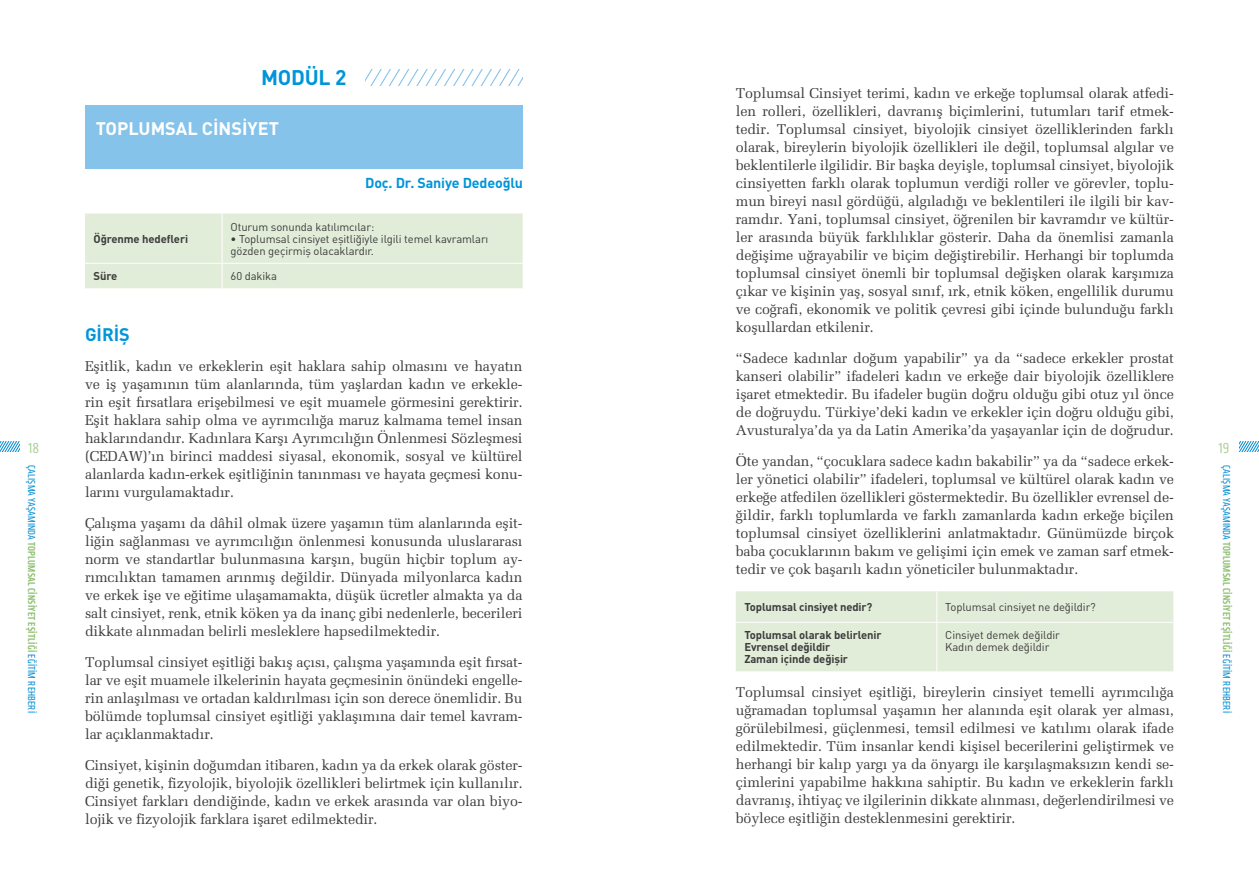
<style>
.page{position:relative;width:1259px;height:893px;background:#fff}
.page>*{position:absolute;margin:0;border:0;box-sizing:border-box;transform-origin:0 0}
.t1{font:700 21px "DIN Pro";letter-spacing:-.01em;color:#0095d8}
.t2{font:700 18px "DIN Pro";color:#fff}
.t3{font:700 18px "DIN Pro";color:#0095d8}
.t4{font:condensed 15px "Klavika CH";color:#b0d199}
.t5{font:500 14.25px/18px "Melior OTF";letter-spacing:-.01em;color:#3c3c3b;text-align:justify}
.t6{font:700 14.25px "DIN Pro";letter-spacing:-.01em;color:#0095d8}
.t7{font:11.25px/12px "DIN Pro";letter-spacing:-.01em;color:#3c3c3b}
.t8{font:700 11.25px/12px "DIN Pro";letter-spacing:-.01em;color:#3c3c3b}
.t9{font:condensed 10.5px "Klavika CH";letter-spacing:.02em;color:#008bd2}
.s1{font-weight:500;color:#8bbe6d}
</style>
<div class="page">
<svg style="left:0;top:442px;width:19px;height:9px"></svg>
<svg style="left:1239px;top:442px;width:20px;height:9px"></svg>
<div style="left:85px;top:106px;width:437px;height:63px;background:#86c3eb"></div>
<svg style="left:365px;top:69px;width:157px;height:16px"></svg>
<div style="left:85px;top:214px;width:437px;height:75px;background:#e2edd9"></div>
<div style="left:736px;top:591px;width:437px;height:81px;background:#e2edd9"></div>
<hr style="left:936px;top:591px;width:1px;height:31px;background:#fff">
<hr style="left:736px;top:622px;width:200px;height:1px;background:#fff">
<hr style="left:936px;top:622px;width:237px;height:1px;background:#fff">
<hr style="left:936px;top:623px;width:1px;height:49px;background:#fff">
<h1 class="t1" style="left:261px;top:63px;width:87px">MODÜL 2</h1>
<p class="t5" style="left:736px;top:84px;width:439px">Toplumsal Cinsiyet terimi, kadın ve erkeğe toplumsal olarak atfedi&shy;len rolleri, özellikleri, davranış biçimlerini, tutumları tarif etmek&shy;tedir. Toplumsal cinsiyet, biyolojik cinsiyet özelliklerinden farklı olarak, bireylerin biyolojik özellikleri ile değil, toplumsal algılar ve beklentilerle ilgilidir. Bir başka deyişle, toplumsal cinsiyet, biyolojik cinsiyetten farklı olarak toplumun verdiği roller ve görevler, toplu&shy;mun bireyi nasıl gördüğü, algıladığı ve beklentileri ile ilgili bir kav&shy;ramdır. Yani, toplumsal cinsiyet, öğrenilen bir kavramdır ve kültür&shy;ler arasında büyük farklılıklar gösterir. Daha da önemlisi zamanla değişime uğrayabilir ve biçim değiştirebilir. Herhangi bir toplumda toplumsal cinsiyet önemli bir toplumsal değişken olarak karşımıza çıkar ve kişinin yaş, sosyal sınıf, ırk, etnik köken, engellilik durumu ve coğrafi, ekonomik ve politik çevresi gibi içinde bulunduğu farklı koşullardan etkilenir.</p>
<p class="t5" style="left:736px;top:349px;width:439px">“Sadece kadınlar doğum yapabilir” ya da “sadece erkekler prostat kanseri olabilir” ifadeleri kadın ve erkeğe dair biyolojik özelliklere işaret etmektedir. Bu ifadeler bugün doğru olduğu gibi otuz yıl önce de doğruydu. Türkiye’deki kadın ve erkekler için doğru olduğu gibi, Avusturalya’da ya da Latin Amerika’da yaşayanlar için de doğrudur.</p>
<p class="t5" style="left:736px;top:452px;width:439px">Öte yandan, “çocuklara sadece kadın bakabilir” ya da “sadece erkek&shy;ler yönetici olabilir” ifadeleri, toplumsal ve kültürel olarak kadın ve erkeğe atfedilen özellikleri göstermektedir. Bu özellikler evrensel de&shy;ğildir, farklı toplumlarda ve farklı zamanlarda kadın erkeğe biçilen toplumsal cinsiyet özelliklerini anlatmaktadır. Günümüzde birçok baba çocuklarının bakım ve gelişimi için emek ve zaman sarf etmek&shy;tedir ve çok başarılı kadın yöneticiler bulunmaktadır.</p>
<p class="t8" style="left:744px;top:601px;width:130px">Toplumsal cinsiyet nedir?</p>
<p class="t7" style="left:945px;top:601px;width:152px">Toplumsal cinsiyet ne değildir?</p>
<p class="t8" style="left:744px;top:629px;width:139px">Toplumsal olarak belirlenir<br>Evrensel değildir<br>Zaman içinde değişir</p>
<p class="t7" style="left:945px;top:629px;width:116px">Cinsiyet demek değildir<br>Kadın demek değildir</p>
<p class="t5" style="left:736px;top:683px;width:439px">Toplumsal cinsiyet eşitliği, bireylerin cinsiyet temelli ayrımcılığa uğramadan toplumsal yaşamın her alanında eşit olarak yer alması, görülebilmesi, güçlenmesi, temsil edilmesi ve katılımı olarak ifade edilmektedir. Tüm insanlar kendi kişisel becerilerini geliştirmek ve herhangi bir kalıp yargı ya da önyargı ile karşılaşmaksızın kendi se&shy;çimlerini yapabilme hakkına sahiptir. Bu kadın ve erkeklerin farklı davranış, ihtiyaç ve ilgilerinin dikkate alınması, değerlendirilmesi ve böylece eşitliğin desteklenmesini gerektirir.</p>
<p class="t2" style="left:96px;top:116px;width:185px">TOPLUMSAL CİNSİYET</p>
<p class="t6" style="left:365px;top:173px;width:160px">Doç. Dr. Saniye Dedeoğlu</p>
<p class="t7" style="left:231px;top:220px;width:145px">Oturum sonunda katılımcılar:</p>
<p class="t7" style="left:231px;top:232px;width:259px">• Toplumsal cinsiyet eşitliğiyle ilgili temel kavramları gözden geçirmiş olacaklardır.</p>
<p class="t8" style="left:94px;top:232px;width:96px">Öğrenme hedefleri</p>
<p class="t8" style="left:94px;top:270px;width:25px">Süre</p>
<p class="t7" style="left:231px;top:270px;width:48px">60 dakika</p>
<p class="t3" style="left:85px;top:322px;width:46px">GİRİŞ</p>
<p class="t5" style="left:85px;top:358px;width:439px">Eşitlik, kadın ve erkeklerin eşit haklara sahip olmasını ve hayatın ve iş yaşamının tüm alanlarında, tüm yaşlardan kadın ve erkekle&shy;rin eşit fırsatlara erişebilmesi ve eşit muamele görmesini gerektirir.<br>Eşit haklara sahip olma ve ayrımcılığa maruz kalmama temel insan haklarındandır. Kadınlara Karşı Ayrımcılığın Önlenmesi Sözleşmesi (CEDAW)’ın birinci maddesi siyasal, ekonomik, sosyal ve kültürel alanlarda kadın-erkek eşitliğinin tanınması ve hayata geçmesi konu&shy;larını vurgulamaktadır.</p>
<p class="t5" style="left:85px;top:514px;width:439px">Çalışma yaşamı da dâhil olmak üzere yaşamın tüm alanlarında eşit&shy;liğin sağlanması ve ayrımcılığın önlenmesi konusunda uluslararası norm ve standartlar bulunmasına karşın, bugün hiçbir toplum ay&shy;rımcılıktan tamamen arınmış değildir. Dünyada milyonlarca kadın ve erkek işe ve eğitime ulaşamamakta, düşük ücretler almakta ya da salt cinsiyet, renk, etnik köken ya da inanç gibi nedenlerle, becerileri dikkate alınmadan belirli mesleklere hapsedilmektedir.</p>
<p class="t5" style="left:85px;top:653px;width:439px">Toplumsal cinsiyet eşitliği bakış açısı, çalışma yaşamında eşit fırsat&shy;lar ve eşit muamele ilkelerinin hayata geçmesinin önündeki engelle&shy;rin anlaşılması ve ortadan kaldırılması için son derece önemlidir. Bu bölümde toplumsal cinsiyet eşitliği yaklaşımına dair temel kavram&shy;lar açıklanmaktadır.</p>
<p class="t5" style="left:85px;top:756px;width:439px">Cinsiyet, kişinin doğumdan itibaren, kadın ya da erkek olarak göster&shy;diği genetik, fizyolojik, biyolojik özellikleri belirtmek için kullanılır.<br>Cinsiyet farkları dendiğinde, kadın ve erkek arasında var olan biyo&shy;lojik ve fizyolojik farklara işaret edilmektedir.</p>
<p class="t4" style="left:28px;top:440px;width:13px">18</p>
<p class="t4" style="left:1218px;top:440px;width:13px">19</p>
<p class="t9" style="left:37px;top:465px;width:249px;rotate:90deg">ÇALIŞMA YAŞAMINDA <span class="s1">TOPLUMSAL CİNSİYET EŞİTLİĞİ</span> EĞİTİM REHBERİ</p>
<p class="t9" style="left:1232px;top:465px;width:249px;rotate:90deg">ÇALIŞMA YAŞAMINDA <span class="s1">TOPLUMSAL CİNSİYET EŞİTLİĞİ</span> EĞİTİM REHBERİ</p>
</div>
